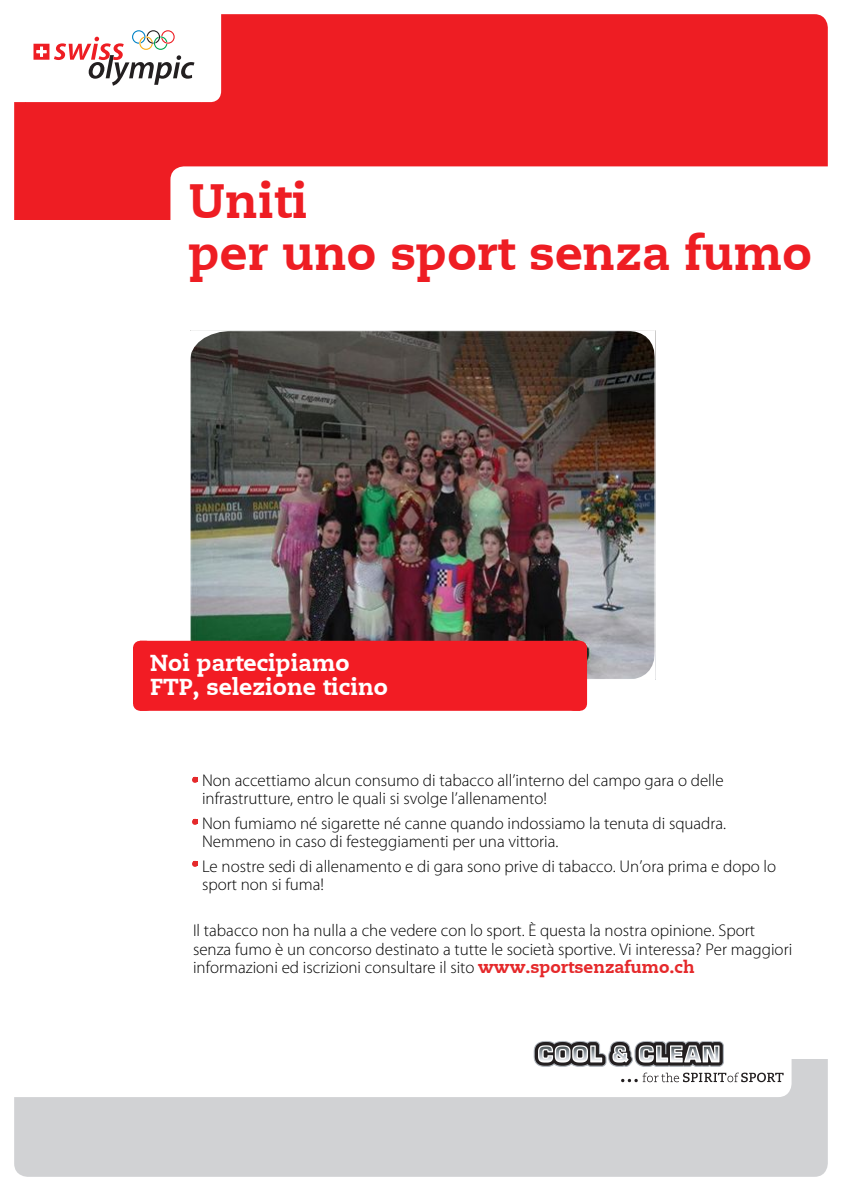
<style>
.page{position:relative;width:842px;height:1191px;background:#fff}
.page>*{position:absolute;margin:0;border:0;box-sizing:border-box;transform-origin:0 0}
.t1{font:800 48px/52.1px "Caecilia";color:#ee1d23}
.t2{font:800 23px/24.5px "Caecilia";color:#fff}
.t3{font:300 17px/18.5px "Myriad Pro";color:#000}
.s1{font-family:"Caecilia";font-weight:800;color:#e5292b}
</style>
<div class="page">
<div style="left:14px;top:14px;width:814px;height:225px;background:#ee1d23;border-radius:13px"></div>
<div style="left:170px;top:166px;width:672px;height:84px;background:#fff;border-radius:13px"></div>
<div style="left:0;top:220px;width:176px;height:40px;background:#fff"></div>
<div style="left:14px;top:1031px;width:814px;height:145px;background:#d1d2d4;border-radius:13px"></div>
<div style="left:0;top:1018px;width:791px;height:79px;background:#fff;border-radius:13px"></div>
<div style="left:750px;top:1018px;width:92px;height:40px;background:#fff"></div>
<svg style="left:621px;top:1072px;width:163px;height:10px"></svg>
<svg style="left:14px;top:14px;width:207px;height:88px;background:#f1e8e8"></svg>
<img style="left:533px;top:1041px;width:191px;height:26px">
<img style="left:191px;top:331px;width:463px;height:319px">
<svg style="left:191px;top:331px;width:44px;height:30px"></svg>
<svg style="left:625px;top:331px;width:29px;height:30px"></svg>
<svg style="left:587px;top:650px;width:69px;height:31px;background:#bcbdc3"></svg>
<div style="left:140px;top:641px;width:440px;height:70px;background:#f21c24"></div>
<div style="left:133px;top:647px;width:17px;height:57px;background:#f21c24"></div>
<div style="left:570px;top:647px;width:17px;height:57px;background:#f21c24"></div>
<svg style="left:192px;top:776px;width:6px;height:7px"></svg>
<svg style="left:192px;top:818px;width:6px;height:7px"></svg>
<svg style="left:192px;top:860px;width:6px;height:7px"></svg>
<h1 class="t1" style="left:189px;top:176px;width:625px">Uniti<br>per uno sport senza fumo</h1>
<h2 class="t2" style="left:150px;top:652px;width:239px">Noi partecipiamo<br>FTP, selezione ticino</h2>
<p class="t3" style="left:202px;top:772px;width:523px">Non accettiamo alcun consumo di tabacco all’interno del campo gara o delle infrastrutture, entro le quali si svolge l’allenamento!</p>
<p class="t3" style="left:202px;top:815px;width:526px">Non fumiamo né sigarette né canne quando indossiamo la tenuta di squadra.<br>Nemmeno in caso di festeggiamenti per una vittoria.</p>
<p class="t3" style="left:202px;top:858px;width:576px">Le nostre sedi di allenamento e di gara sono prive di tabacco. Un’ora prima e dopo lo sport non si fuma!</p>
<p class="t3" style="left:193px;top:922px;width:601px">Il tabacco non ha nulla a che vedere con lo sport. È questa la nostra opinione. Sport senza fumo è un concorso destinato a tutte le società sportive. Vi interessa? Per maggiori informazioni ed iscrizioni consultare il sito <span class="s1">www.sportsenzafumo.ch</span></p>
</div>
